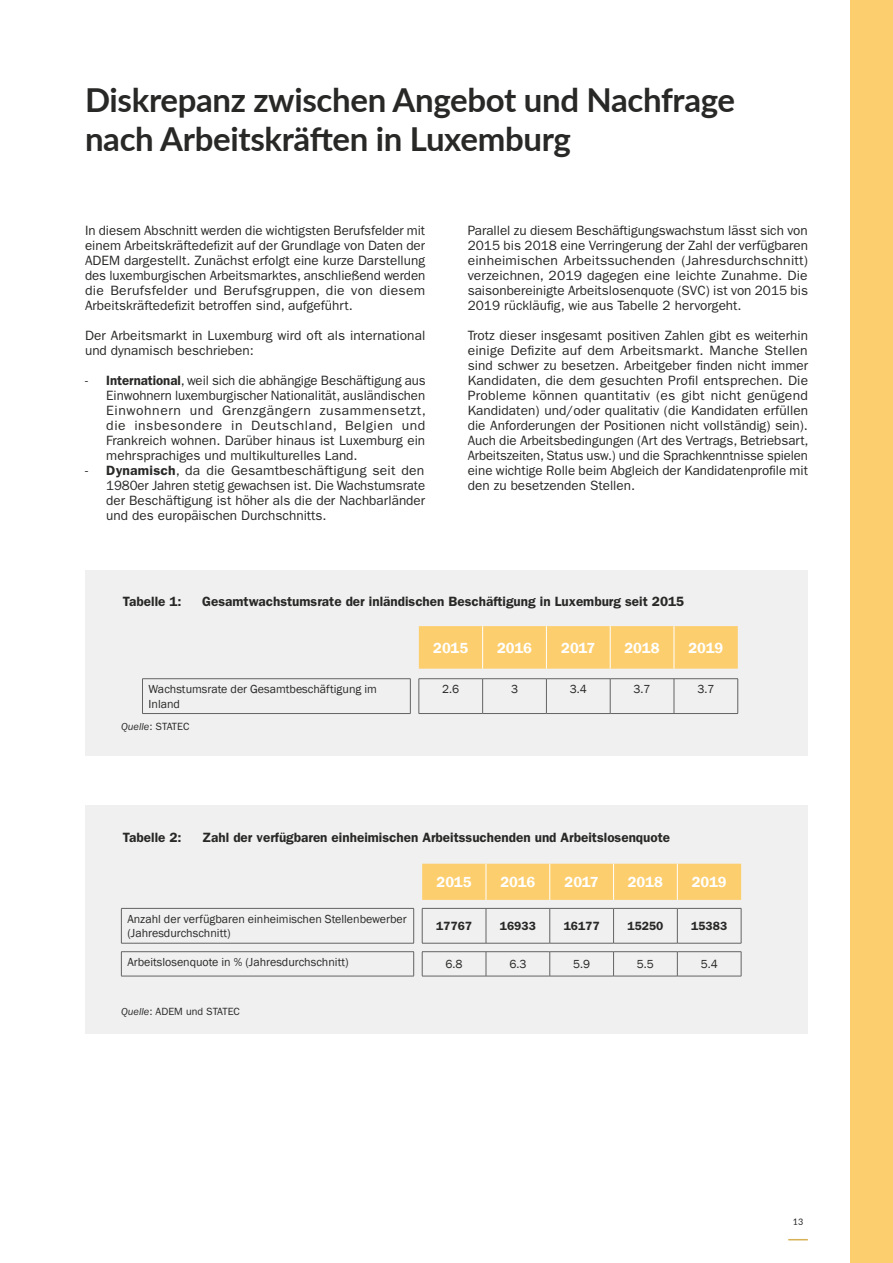
<style>
.page{position:relative;width:893px;height:1263px;background:#fff}
.page>*{position:absolute;margin:0;border:0;box-sizing:border-box;transform-origin:0 0}
.t1{font:700 33px/39.6px "Lato";letter-spacing:-.01em;color:#282827}
.t2{font:600 15px "Franklin Gothic";color:#fff}
.t3{font:13.5px/15px "ITC Franklin Gothic Std";color:#282827;text-align:justify}
.t4{font:600 13.5px "ITC Franklin Gothic Std";color:#282827}
.t5{font:12px/14.4px "Franklin Gothic";color:#282827}
.t6{font:600 12px "ITC Franklin Gothic Std";color:#282827}
.t7{font:10.5px "ITC Franklin Gothic Std";color:#282827}
.t8{font:9px "Lato";color:#282827}
.s1{font-weight:600}
.s2{font-style:italic}
</style>
<div class="page">
<div style="left:850px;top:0;width:43px;height:1263px;background:#fdce6d"></div>
<svg style="left:788px;top:1239px;width:20px;height:1px"></svg>
<div style="left:85px;top:571px;width:723px;height:185px;background:#f0f0f0"></div>
<div style="left:419px;top:626px;width:319px;height:43px;background:#fdce6d"></div>
<hr style="left:482px;top:626px;width:1px;height:43px;background:#fff">
<hr style="left:546px;top:626px;width:1px;height:43px;background:#fff">
<hr style="left:610px;top:626px;width:1px;height:43px;background:#fff">
<hr style="left:674px;top:626px;width:1px;height:43px;background:#fff">
<hr style="left:483px;top:678px;width:63px;height:1px;background:#646363">
<hr style="left:546px;top:678px;width:64px;height:1px;background:#646363">
<hr style="left:546px;top:679px;width:1px;height:34px;background:#646363">
<hr style="left:610px;top:678px;width:64px;height:1px;background:#646363">
<hr style="left:610px;top:679px;width:1px;height:34px;background:#646363">
<hr style="left:674px;top:678px;width:64px;height:1px;background:#646363">
<hr style="left:674px;top:679px;width:1px;height:34px;background:#646363">
<hr style="left:737px;top:679px;width:1px;height:34px;background:#646363">
<hr style="left:483px;top:713px;width:63px;height:1px;background:#646363">
<hr style="left:546px;top:713px;width:64px;height:1px;background:#646363">
<hr style="left:610px;top:713px;width:64px;height:1px;background:#646363">
<hr style="left:674px;top:713px;width:64px;height:1px;background:#646363">
<hr style="left:142px;top:678px;width:269px;height:1px;background:#646363">
<hr style="left:142px;top:679px;width:1px;height:34px;background:#646363">
<hr style="left:410px;top:679px;width:1px;height:34px;background:#646363">
<hr style="left:142px;top:713px;width:269px;height:1px;background:#646363">
<hr style="left:419px;top:678px;width:64px;height:1px;background:#646363">
<hr style="left:419px;top:679px;width:1px;height:34px;background:#646363">
<hr style="left:482px;top:679px;width:1px;height:34px;background:#646363">
<hr style="left:419px;top:713px;width:64px;height:1px;background:#646363">
<div style="left:85px;top:805px;width:723px;height:229px;background:#f0f0f0"></div>
<div style="left:422px;top:864px;width:319px;height:36px;background:#fdce6d"></div>
<hr style="left:121px;top:908px;width:1px;height:35px;background:#646363">
<hr style="left:413px;top:908px;width:1px;height:35px;background:#646363">
<hr style="left:121px;top:943px;width:293px;height:1px;background:#646363">
<hr style="left:422px;top:908px;width:1px;height:35px;background:#646363">
<hr style="left:486px;top:908px;width:1px;height:35px;background:#646363">
<hr style="left:549px;top:908px;width:1px;height:35px;background:#646363">
<hr style="left:613px;top:908px;width:1px;height:35px;background:#646363">
<hr style="left:677px;top:908px;width:1px;height:35px;background:#646363">
<hr style="left:741px;top:908px;width:1px;height:35px;background:#646363">
<hr style="left:422px;top:943px;width:64px;height:1px;background:#646363">
<hr style="left:486px;top:943px;width:64px;height:1px;background:#646363">
<hr style="left:550px;top:943px;width:64px;height:1px;background:#646363">
<hr style="left:614px;top:943px;width:63px;height:1px;background:#646363">
<hr style="left:677px;top:943px;width:64px;height:1px;background:#646363">
<hr style="left:121px;top:951px;width:293px;height:1px;background:#646363">
<svg style="left:121px;top:952px;width:1px;height:24px"></svg>
<svg style="left:413px;top:952px;width:1px;height:24px"></svg>
<hr style="left:121px;top:976px;width:293px;height:1px;background:#646363">
<svg style="left:486px;top:952px;width:1px;height:24px"></svg>
<svg style="left:549px;top:952px;width:1px;height:24px"></svg>
<svg style="left:613px;top:952px;width:1px;height:24px"></svg>
<svg style="left:677px;top:952px;width:1px;height:24px"></svg>
<hr style="left:422px;top:951px;width:64px;height:1px;background:#646363">
<svg style="left:422px;top:952px;width:1px;height:24px"></svg>
<hr style="left:486px;top:951px;width:64px;height:1px;background:#646363">
<hr style="left:550px;top:951px;width:64px;height:1px;background:#646363">
<hr style="left:614px;top:951px;width:63px;height:1px;background:#646363">
<hr style="left:677px;top:951px;width:64px;height:1px;background:#646363">
<svg style="left:741px;top:952px;width:1px;height:24px"></svg>
<hr style="left:422px;top:976px;width:64px;height:1px;background:#646363">
<hr style="left:486px;top:976px;width:64px;height:1px;background:#646363">
<hr style="left:550px;top:976px;width:64px;height:1px;background:#646363">
<hr style="left:614px;top:976px;width:63px;height:1px;background:#646363">
<hr style="left:677px;top:976px;width:64px;height:1px;background:#646363">
<hr style="left:121px;top:908px;width:293px;height:1px;background:#646363">
<hr style="left:422px;top:908px;width:64px;height:1px;background:#646363">
<hr style="left:486px;top:908px;width:64px;height:1px;background:#646363">
<hr style="left:550px;top:908px;width:64px;height:1px;background:#646363">
<hr style="left:614px;top:908px;width:63px;height:1px;background:#646363">
<hr style="left:677px;top:908px;width:64px;height:1px;background:#646363">
<hr style="left:486px;top:864px;width:1px;height:36px;background:#fff">
<hr style="left:549px;top:864px;width:1px;height:36px;background:#fff">
<hr style="left:613px;top:864px;width:1px;height:36px;background:#fff">
<hr style="left:677px;top:864px;width:1px;height:36px;background:#fff">
<h1 class="t1" style="left:85px;top:78px;width:652px">Diskrepanz zwischen Angebot und Nachfrage nach Arbeitskräften in Luxemburg</h1>
<p class="t3" style="left:85px;top:223px;width:342px">In diesem Abschnitt werden die wichtigsten Berufsfelder mit einem Arbeitskräftedefizit auf der Grundlage von Daten der ADEM dargestellt. Zunächst erfolgt eine kurze Darstellung des luxemburgischen Arbeitsmarktes, anschließend werden die Berufsfelder und Berufsgruppen, die von diesem Arbeitskräftedefizit betroffen sind, aufgeführt.</p>
<p class="t3" style="left:85px;top:328px;width:342px">Der Arbeitsmarkt in Luxemburg wird oft als international und dynamisch beschrieben:</p>
<p class="t3" style="left:106px;top:373px;width:321px;text-indent:-21px">- <span class="s1">International</span>, weil sich die abhängige Beschäftigung aus Einwohnern luxemburgischer Nationalität, ausländischen Einwohnern und Grenzgängern zusammensetzt, die insbesondere in Deutschland, Belgien und Frankreich wohnen. Darüber hinaus ist Luxemburg ein mehrsprachiges und multikulturelles Land.</p>
<p class="t3" style="left:106px;top:463px;width:320px;text-indent:-21px">- <span class="s1">Dynamisch</span>, da die Gesamtbeschäftigung seit den 1980er Jahren stetig gewachsen ist. Die Wachstumsrate der Beschäftigung ist höher als die der Nachbarländer und des europäischen Durchschnitts.</p>
<p class="t3" style="left:468px;top:223px;width:342px">Parallel zu diesem Beschäftigungswachstum lässt sich von 2015 bis 2018 eine Verringerung der Zahl der verfügbaren einheimischen Arbeitssuchenden (Jahresdurchschnitt) verzeichnen, 2019 dagegen eine leichte Zunahme. Die saisonbereinigte Arbeitslosenquote (SVC) ist von 2015 bis 2019 rückläufig, wie aus Tabelle 2 hervorgeht.</p>
<p class="t3" style="left:468px;top:328px;width:342px">Trotz dieser insgesamt positiven Zahlen gibt es weiterhin einige Defizite auf dem Arbeitsmarkt. Manche Stellen sind schwer zu besetzen. Arbeitgeber finden nicht immer Kandidaten, die dem gesuchten Profil entsprechen. Die Probleme können quantitativ (es gibt nicht genügend Kandidaten) und/oder qualitativ (die Kandidaten erfüllen die Anforderungen der Positionen nicht vollständig) sein).<br>Auch die Arbeitsbedingungen (Art des Vertrags, Betriebsart, Arbeitszeiten, Status usw.) und die Sprachkenntnisse spielen eine wichtige Rolle beim Abgleich der Kandidatenprofile mit den zu besetzenden Stellen.</p>
<p class="t4" style="left:123px;top:593px;width:60px">Tabelle 1:</p>
<p class="t4" style="left:202px;top:593px;width:483px">Gesamtwachstumsrate der inländischen Beschäftigung in Luxemburg seit 2015</p>
<p class="t2" style="left:433px;top:638px;width:37px">2015</p>
<p class="t2" style="left:497px;top:638px;width:36px">2016</p>
<p class="t2" style="left:561px;top:638px;width:36px">2017</p>
<p class="t2" style="left:624px;top:638px;width:37px">2018</p>
<p class="t2" style="left:688px;top:638px;width:36px">2019</p>
<p class="t5" style="left:148px;top:682px;width:230px">Wachstumsrate der Gesamtbeschäftigung im<br>Inland</p>
<p class="t5" style="left:442px;top:682px;width:19px">2.6</p>
<p class="t5" style="left:511px;top:682px;width:9px">3</p>
<p class="t5" style="left:570px;top:682px;width:19px">3.4</p>
<p class="t5" style="left:634px;top:682px;width:19px">3.7</p>
<p class="t5" style="left:697px;top:682px;width:19px">3.7</p>
<p class="t7" style="left:121px;top:720px;width:70px"><span class="s2">Quelle</span>: STATEC</p>
<p class="t4" style="left:123px;top:829px;width:60px">Tabelle 2:</p>
<p class="t4" style="left:202px;top:829px;width:469px">Zahl der verfügbaren einheimischen Arbeitssuchenden und Arbeitslosenquote</p>
<p class="t2" style="left:437px;top:873px;width:37px">2015</p>
<p class="t2" style="left:500px;top:873px;width:36px">2016</p>
<p class="t2" style="left:565px;top:873px;width:36px">2017</p>
<p class="t2" style="left:628px;top:873px;width:37px">2018</p>
<p class="t2" style="left:692px;top:873px;width:36px">2019</p>
<p class="t5" style="left:127px;top:912px;width:281px">Anzahl der verfügbaren einheimischen Stellenbewerber (Jahresdurchschnitt)</p>
<p class="t6" style="left:436px;top:919px;width:37px">17767</p>
<p class="t6" style="left:500px;top:919px;width:37px">16933</p>
<p class="t6" style="left:564px;top:919px;width:37px">16177</p>
<p class="t6" style="left:627px;top:919px;width:37px">15250</p>
<p class="t6" style="left:691px;top:919px;width:37px">15383</p>
<p class="t5" style="left:127px;top:955px;width:223px">Arbeitslosenquote in % (Jahresdurchschnitt)</p>
<p class="t5" style="left:446px;top:957px;width:19px">6.8</p>
<p class="t5" style="left:509px;top:957px;width:19px">6.3</p>
<p class="t5" style="left:573px;top:957px;width:19px">5.9</p>
<p class="t5" style="left:637px;top:957px;width:19px">5.5</p>
<p class="t5" style="left:701px;top:957px;width:19px">5.4</p>
<p class="t7" style="left:121px;top:1005px;width:120px"><span class="s2">Quelle</span>: ADEM und STATEC</p>
<p class="t8" style="left:793px;top:1215px;width:12px">13</p>
</div>
